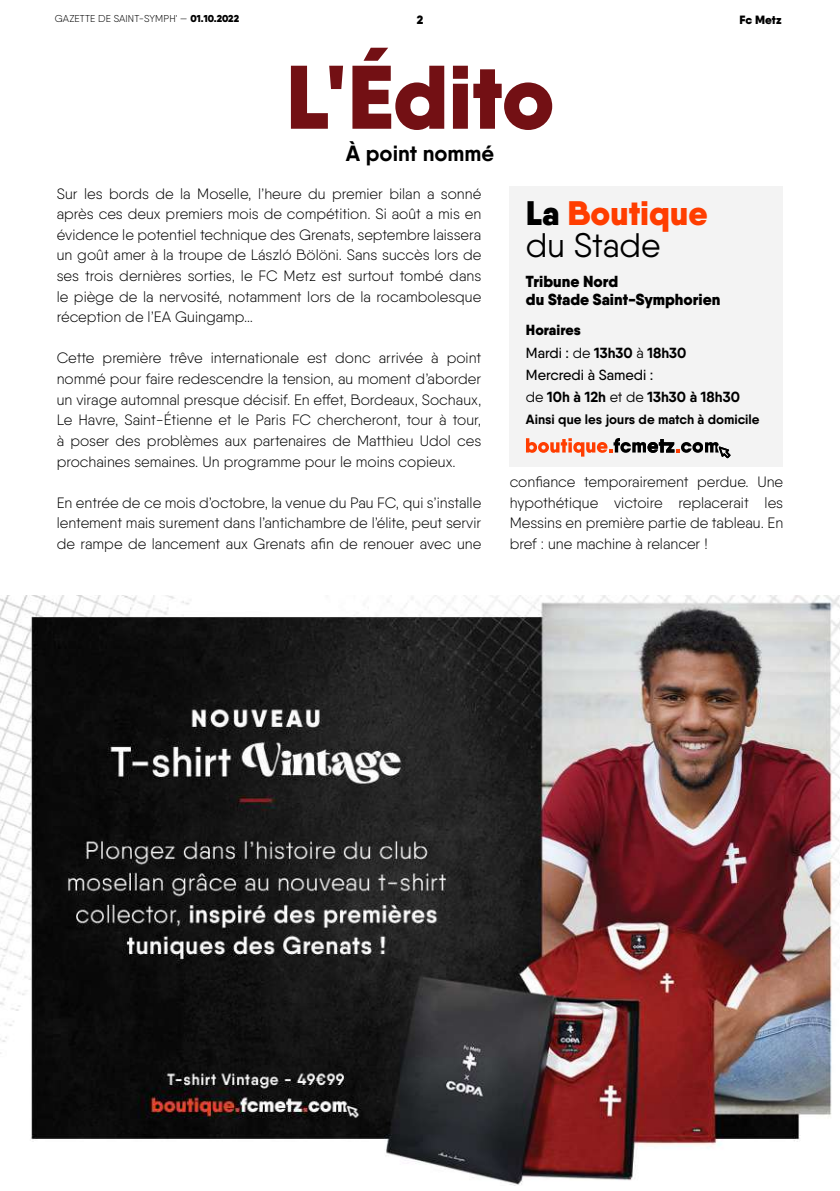
<style>
.page{position:relative;width:840px;height:1191px;background:#fff}
.page>*{position:absolute;margin:0;border:0;box-sizing:border-box;transform-origin:0 0}
.t1{font:900 90px "Qanelas";letter-spacing:-.005em;color:#731014}
.t2{font:900 34px/32px "Qanelas";color:#ff3d00}
.t3{font:700 22px "Qanelas";color:#000}
.t4{font:900 16px/18.4px "Qanelas";color:#000}
.t5{font:300 15px/20.6px "Qanelas";color:#000;text-align:justify}
.t6{font:700 14.6px/22px "Qanelas";color:#000}
.t7{font:700 13.4px "Qanelas";color:#000}
.t8{font:900 12px "Qanelas";color:#000}
.t9{font:300 10px "Qanelas";letter-spacing:.01em;color:#000}
.s1{font-weight:900}
.s2{color:#000}
.s3{font-weight:400;color:#000}
.s4{font-weight:500}
.s5{font-weight:400}
</style>
<div class="page">
<div style="left:509px;top:187px;width:273px;height:280px;background:#f3f3f3"></div>
<svg style="left:526px;top:438px;width:204px;height:20px"></svg>
<img style="left:0;top:595px;width:839px;height:590px">
<p class="t9" style="left:55px;top:13px;width:186px">GAZETTE DE SAINT-SYMPH' — <span class="s1">01.10.2022</span></p>
<p class="t8" style="left:739px;top:12px;width:43px">Fc Metz</p>
<p class="t8" style="left:416px;top:12px;width:8px">2</p>
<h1 class="t1" style="left:286px;top:39px;width:270px">L'Édito</h1>
<h3 class="t3" style="left:346px;top:139px;width:149px">À point nommé</h3>
<p class="t5" style="left:57px;top:183px;width:426px">Sur les bords de la Moselle, l’heure du premier bilan a sonné après ces deux premiers mois de compétition. Si août a mis en évidence le potentiel technique des Grenats, septembre laissera un goût amer à la troupe de László Bölöni. Sans succès lors de ses trois dernières sorties, le FC Metz est surtout tombé dans le piège de la nervosité, notamment lors de la rocambolesque réception de l’EA Guingamp…</p>
<p class="t5" style="left:57px;top:348px;width:426px">Cette première trêve internationale est donc arrivée à point nommé pour faire redescendre la tension, au moment d’aborder un virage automnal presque décisif. En effet, Bordeaux, Sochaux, Le Havre, Saint-Étienne et le Paris FC chercheront, tour à tour, à poser des problèmes aux partenaires de Matthieu Udol ces prochaines semaines. Un programme pour le moins copieux.</p>
<p class="t5" style="left:57px;top:492px;width:426px">En entrée de ce mois d’octobre, la venue du Pau FC, qui s’installe lentement mais surement dans l’antichambre de l’élite, peut servir de rampe de lancement aux Grenats afin de renouer avec une</p>
<h2 class="t2" style="left:525px;top:197px;width:183px"><span class="s2">La</span> Boutique <span class="s3">du Stade</span></h2>
<p class="t4" style="left:525px;top:272px;width:196px">Tribune Nord<br>du Stade Saint-Symphorien</p>
<p class="t6" style="left:525px;top:319px;width:215px"><span class="s1">Horaires<br></span><span class="s4">Mardi :</span> <span class="s5">de</span> 13h30 <span class="s5">à</span> 18h30<br><span class="s4">Mercredi à Samedi :<br></span><span class="s5">de</span> 10h à 12h <span class="s5">et de</span> 13h30 à 18h30</p>
<p class="t7" style="left:525px;top:410px;width:235px">Ainsi que les jours de match à domicile</p>
<p class="t5" style="left:509px;top:471px;width:275px">confiance temporairement perdue. Une hypothétique victoire replacerait les Messins en première partie de tableau. En bref : une machine à relancer !</p>
</div>
